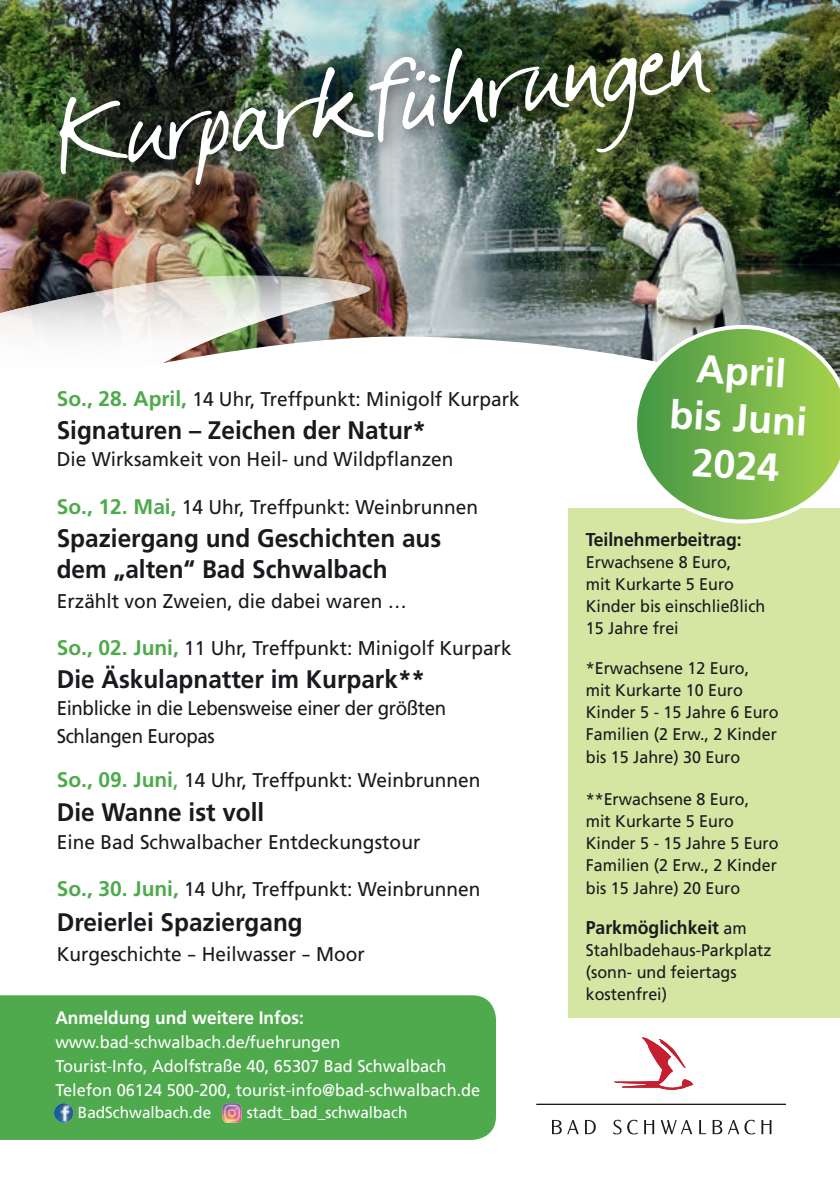
<style>
.page{position:relative;width:840px;height:1191px;background:#fff}
.page>*{position:absolute;margin:0;border:0;box-sizing:border-box;transform-origin:0 0}
.t1{font:700 39.4px/47.2px "Frutiger LT Com";color:#fff;text-align:center}
.t2{font:700 25.4px/31.6px "Frutiger LT Com";color:#1a191e;scale:.96 1}
.t3{font:19.8px "Frutiger LT Com";color:#1a191e;scale:.96 1}
.t4{font:19.8px/27.4px "Frutiger LT Com";letter-spacing:-.02em;color:#1a191e;scale:.94 1}
.t5{font:700 18.6px "Frutiger LT Com";color:#1a191e;scale:.95 1}
.t6{font:700 18px "Frutiger LT Com";color:#fff;scale:.96 1}
.t7{font:17px/24px "Frutiger LT Com";color:#fff;scale:.96 1}
.t8{font:16.8px/22.2px "Frutiger LT Com";color:#1a191e;scale:.95 1}
.t9{font:16px "Frutiger LT Com";color:#fff;scale:.96 1}
.s1{font-weight:700;font-size:21.2px;color:#4eaa4d}
.s2{font-size:21.2px;color:#4eaa4d}
.s3{font-weight:400;font-size:16.8px}
</style>
<div class="page">
<img style="left:0;top:0;width:839px;height:331px">
<svg style="left:371px;top:331px;width:261px;height:178px"></svg>
<img style="left:0;top:274px;width:371px;height:90px">
<svg style="left:613px;top:1037px;width:80px;height:53px"></svg>
<hr style="left:536px;top:1103px;width:249px;height:2px;background:#1a191e">
<img style="left:552px;top:1119px;width:220px;height:16px">
<div style="left:568px;top:509px;width:271px;height:509px;background:#d5e5a2"></div>
<svg style="left:632px;top:325px;width:207px;height:198px;background:#8bbc67"></svg>
<div style="left:49px;top:38px;width:679px;height:165px;background:#1a191e;opacity:.75"></div>
<img style="left:59px;top:48px;width:651px;height:137px">
<div style="left:0;top:995px;width:495px;height:145px;background:#4eaa4d"></div>
<img style="left:54px;top:1103px;width:19px;height:20px;border-radius:10px">
<img style="left:222px;top:1103px;width:20px;height:20px">
<p class="t3" style="left:57px;top:388px;width:483px"><span class="s1">So., 28. April,</span> 14 Uhr, Treffpunkt: Minigolf Kurpark</p>
<p class="t2" style="left:57px;top:414px;width:386px">Signaturen – Zeichen der Natur*</p>
<p class="t3" style="left:57px;top:448px;width:414px">Die Wirksamkeit von Heil- und Wildpflanzen</p>
<p class="t3" style="left:57px;top:495px;width:440px"><span class="s1">So., 12. Mai,</span> 14 Uhr, Treffpunkt: Weinbrunnen</p>
<p class="t2" style="left:57px;top:522px;width:402px">Spaziergang und Geschichten aus dem „alten“ Bad Schwalbach</p>
<p class="t3" style="left:57px;top:589px;width:366px">Erzählt von Zweien, die dabei waren …</p>
<p class="t3" style="left:57px;top:636px;width:475px"><span class="s1">So., 02. Juni,</span> 11 Uhr, Treffpunkt: Minigolf Kurpark</p>
<p class="t2" style="left:57px;top:663px;width:385px">Die Äskulapnatter im Kurpark**</p>
<p class="t4" style="left:57px;top:694px;width:415px">Einblicke in die Lebensweise einer der größten<br>Schlangen Europas</p>
<p class="t3" style="left:57px;top:768px;width:442px"><span class="s1">So., 09. Juni</span><span class="s2">,</span> 14 Uhr, Treffpunkt: Weinbrunnen</p>
<p class="t2" style="left:57px;top:796px;width:218px">Die Wanne ist voll</p>
<p class="t3" style="left:57px;top:830px;width:380px">Eine Bad Schwalbacher Entdeckungstour</p>
<p class="t3" style="left:57px;top:877px;width:442px"><span class="s1">So., 30. Juni,</span> 14 Uhr, Treffpunkt: Weinbrunnen</p>
<p class="t2" style="left:57px;top:906px;width:258px">Dreierlei Spaziergang</p>
<p class="t3" style="left:57px;top:942px;width:322px">Kurgeschichte - Heilwasser - Moor</p>
<p class="t6" style="left:55px;top:1006px;width:260px">Anmeldung und weitere Infos:</p>
<p class="t7" style="left:55px;top:1030px;width:444px">www.bad-schwalbach.de/fuehrungen<br>Tourist-Info, Adolfstraße 40, 65307 Bad Schwalbach<br>Telefon 06124 500-200, tourist-info@bad-schwalbach.de</p>
<p class="t9" style="left:78px;top:1102px;width:140px">BadSchwalbach.de</p>
<p class="t9" style="left:247px;top:1102px;width:169px">stadt_bad_schwalbach</p>
<h1 class="t1" style="left:674px;top:343px;width:139px;rotate:4deg">April bis Juni<br>2024</h1>
<p class="t5" style="left:585px;top:528px;width:165px">Teilnehmerbeitrag:</p>
<p class="t8" style="left:585px;top:550px;width:190px">Erwachsene 8 Euro,<br>mit Kurkarte 5 Euro<br>Kinder bis einschließlich<br>15 Jahre frei</p>
<p class="t8" style="left:585px;top:657px;width:204px">*Erwachsene 12 Euro,<br>mit Kurkarte 10 Euro<br>Kinder 5 - 15 Jahre 6 Euro<br>Familien (2 Erw., 2 Kinder bis 15 Jahre) 30 Euro</p>
<p class="t8" style="left:585px;top:788px;width:204px">**Erwachsene 8 Euro,<br>mit Kurkarte 5 Euro<br>Kinder 5 - 15 Jahre 5 Euro<br>Familien (2 Erw., 2 Kinder bis 15 Jahre) 20 Euro</p>
<p class="t5" style="left:585px;top:916px;width:171px">Parkmöglichkeit <span class="s3">am</span></p>
<p class="t8" style="left:585px;top:939px;width:197px">Stahlbadehaus-Parkplatz (sonn- und feiertags kostenfrei)</p>
</div>
